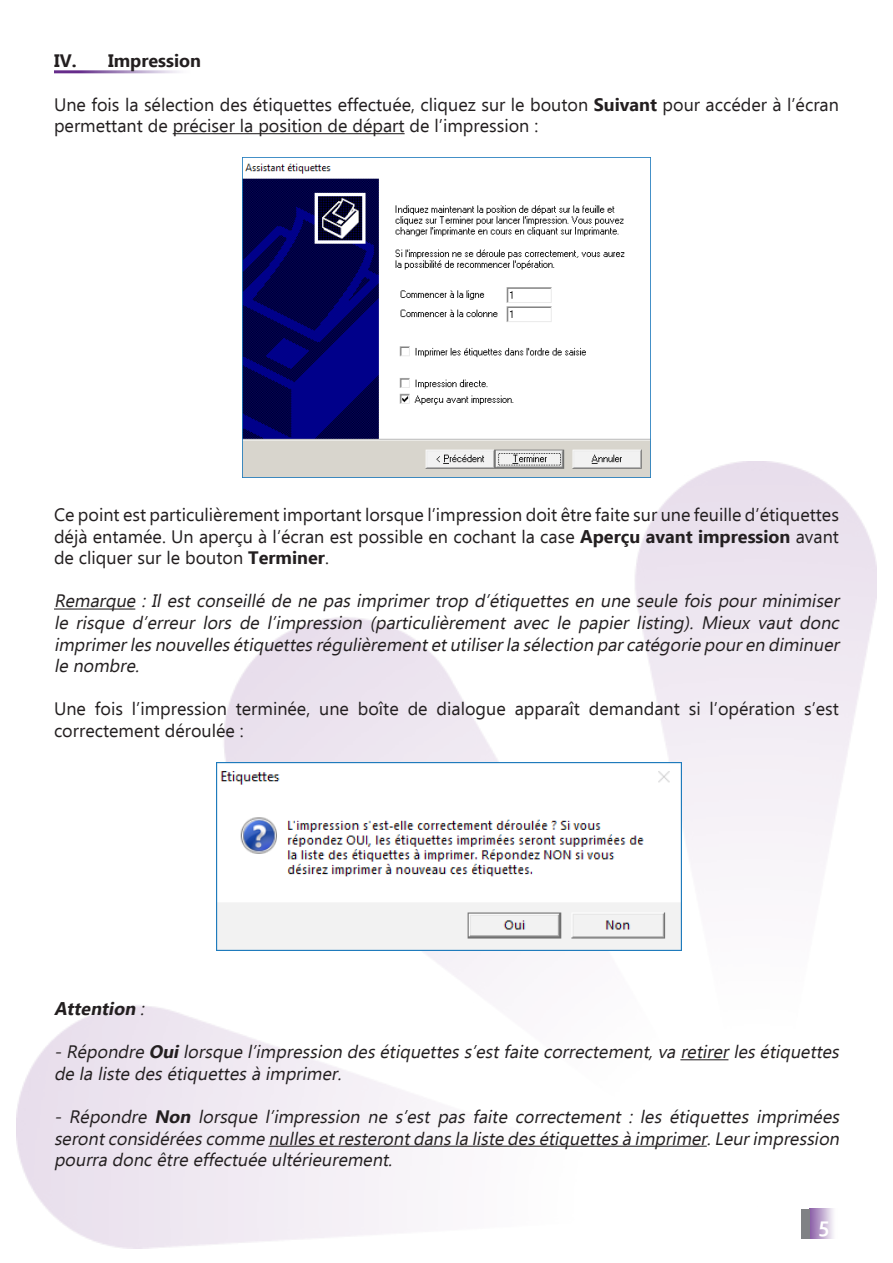
<style>
.page{position:relative;width:893px;height:1263px;background:#fff}
.page>*{position:absolute;margin:0;border:0;box-sizing:border-box;transform-origin:0 0}
.t1{font:700 22.5px "Corbel";color:#fff}
.t2{font:italic 18px/21.6px "Ebrima";color:#231f20;text-align:justify}
.t3{font:18px/21.6px "Ebrima";color:#231f20}
.t4{font:700 18px "Ebrima";color:#231f20}
.t5{font:italic 700 18px "Ebrima";color:#231f20}
.s1{font-weight:700}
.s2{font-weight:400}
</style>
<div class="page">
<img style="left:16px;top:461px;width:861px;height:787px">
<div style="left:809px;top:1209px;width:30px;height:30px;background:linear-gradient(to right,#885ca5,#fff)"></div>
<div style="left:801px;top:1209px;width:8px;height:30px;background:#808285"></div>
<hr style="left:173px;top:133px;width:232px;height:1px;background:#231f20">
<hr style="left:54px;top:608px;width:81px;height:1px;background:#231f20">
<hr style="left:680px;top:1059px;width:48px;height:1px;background:#231f20">
<hr style="left:268px;top:1146px;width:439px;height:1px;background:#231f20">
<img style="left:242px;top:157px;width:408px;height:321px">
<img style="left:217px;top:762px;width:464px;height:188px">
<p class="t4" style="left:54px;top:48px;width:149px">IV. Impression</p>
<p class="t3" style="left:54px;top:93px;width:786px">Une fois la sélection des étiquettes effectuée, cliquez sur le bouton <span class="s1">Suivant</span> pour accéder à l’écran permettant de préciser la position de départ de l’impression :</p>
<p class="t3" style="left:54px;top:503px;width:786px;text-align:justify">Ce point est particulièrement important lorsque l’impression doit être faite sur une feuille d’étiquettes déjà entamée. Un aperçu à l’écran est possible en cochant la case <span class="s1">Aperçu avant impression</span> avant de cliquer sur le bouton <span class="s1">Terminer</span>.</p>
<p class="t2" style="left:54px;top:590px;width:791px">Remarque : Il est conseillé de ne pas imprimer trop d’étiquettes en une seule fois pour minimiser le risque d’erreur lors de l’impression (particulièrement avec le papier listing). Mieux vaut donc imprimerlesnouvellesétiquettesrégulièrementetutiliserla sélection parcatégorie pouren diminuer le nombre.</p>
<p class="t3" style="left:54px;top:698px;width:786px">Une fois l’impression terminée, une boîte de dialogue apparaît demandant si l’opération s’est correctement déroulée :</p>
<p class="t5" style="left:54px;top:995px;width:96px">Attention <span class="s2">:</span></p>
<p class="t2" style="left:54px;top:1041px;width:791px">-Répondre <span class="s1">Oui</span>lorsque l’impression desétiquettess’estfaite correctement,va retirerlesétiquettes de la liste desétiquettesà imprimer.</p>
<p class="t2" style="left:54px;top:1105px;width:791px">- Répondre <span class="s1">Non</span> lorsque l’impression ne s’est pas faite correctement : les étiquettes imprimées serontconsidéréescomme nullesetresterontdansla liste desétiquettesà imprimer.Leurimpression pourra donc être effectuée ultérieurement.</p>
<p class="t1" style="left:819px;top:1211px;width:13px">5</p>
</div>
